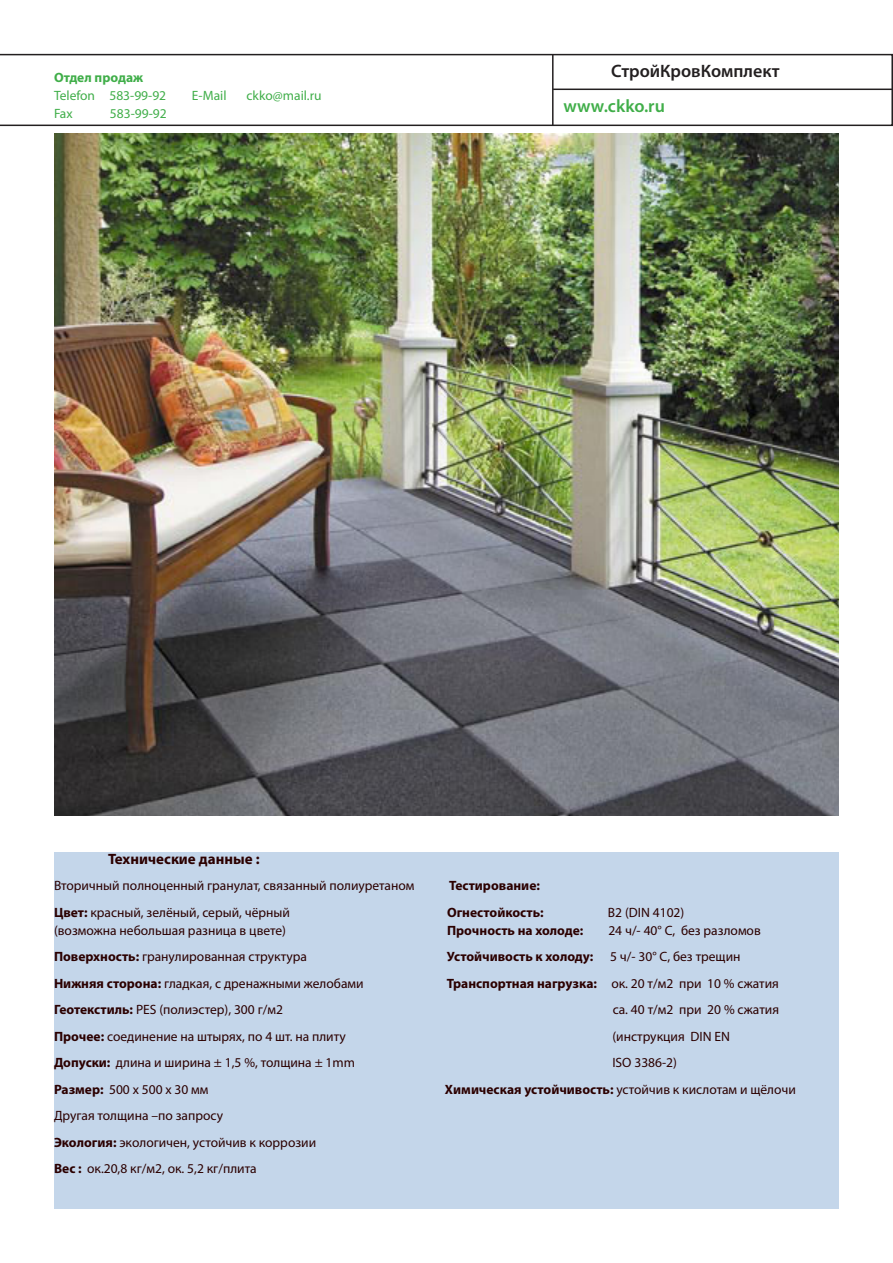
<style>
.page{position:relative;width:893px;height:1263px;background:#fff}
.page>*{position:absolute;margin:0;border:0;box-sizing:border-box;transform-origin:0 0}
.Head{font:600 18px "Myriad Pro";color:#231f20}
.Head-2{font:600 18px "Myriad Pro";letter-spacing:.005em;color:#40ae49}
.Head-3{font:700 15px "Myriad Pro";color:#2b0000}
.Head-4{font:13.5px "Myriad Pro";color:#2b0000}
.Head-5{font:700 13.5px "Myriad Pro";color:#2b0000}
.t1{font:13.5px/18px "Myriad Pro";color:#40ae49}
.s1{font-weight:700}
.s2{font-weight:400}
</style>
<div class="page">
<svg style="left:0;top:54px;width:893px;height:72px"></svg>
<hr style="left:552px;top:55px;width:2px;height:70px;background:#231f20">
<hr style="left:553px;top:89px;width:340px;height:1px;background:#231f20">
<div style="left:54px;top:853px;width:785px;height:356px;background:#c4d6ea"></div>
<img style="left:54px;top:133px;width:785px;height:683px">
<p class="t1" style="left:54px;top:68px;width:114px"><span class="s1">Отдел продаж<br></span>Telefon 583-99-92</p>
<p class="t1" style="left:54px;top:104px;width:20px">Fax</p>
<p class="t1" style="left:110px;top:104px;width:58px">583-99-92</p>
<p class="t1" style="left:192px;top:86px;width:36px">E-Mail</p>
<p class="t1" style="left:247px;top:86px;width:76px">ckko@mail.ru</p>
<p class="Head" style="left:611px;top:60px;width:170px">СтройКровКомплект</p>
<p class="Head-2" style="left:563px;top:95px;width:103px">www.ckko.ru</p>
<p class="Head-3" style="left:108px;top:849px;width:153px">Технические данные :</p>
<p class="Head-4" style="left:54px;top:877px;width:362px">Вторичный полноценный гранулат, связанный полиуретаном</p>
<p class="Head-5" style="left:449px;top:877px;width:92px">Тестирование:</p>
<p class="Head-4" style="left:54px;top:904px;width:238px"><span class="s1">Цвет:</span> красный, зелёный, серый, чёрный</p>
<p class="Head-5" style="left:447px;top:903px;width:98px">Огнестойкость:</p>
<p class="Head-4" style="left:608px;top:904px;width:78px">B2 (DIN 4102)</p>
<p class="Head-4" style="left:54px;top:922px;width:233px">(возможна небольшая разница в цвете)</p>
<p class="Head-5" style="left:447px;top:921px;width:138px">Прочность на холоде:</p>
<p class="Head-4" style="left:608px;top:922px;width:154px">24 ч/- 40° C, без разломов</p>
<p class="Head-4" style="left:54px;top:948px;width:255px"><span class="s1">Поверхность:</span> гранулированная структура</p>
<p class="Head-5" style="left:447px;top:948px;width:148px">Устойчивость к холоду:</p>
<p class="Head-4" style="left:610px;top:948px;width:132px">5 ч/- 30° C, без трещин</p>
<p class="Head-4" style="left:54px;top:975px;width:311px"><span class="s1">Нижняя сторона:</span> гладкая, с дренажными желобами</p>
<p class="Head-5" style="left:447px;top:974px;width:334px">Транспортная нагрузка: <span class="s2">ок. 20 т/м2 при 10 % сжатия</span></p>
<p class="Head-4" style="left:54px;top:1001px;width:231px"><span class="s1">Геотекстиль:</span> PES (полиэстер), 300 г/м2</p>
<p class="Head-4" style="left:613px;top:1001px;width:168px">ca. 40 т/м2 при 20 % сжатия</p>
<p class="Head-4" style="left:54px;top:1028px;width:293px"><span class="s1">Прочее:</span> соединение на штырях, по 4 шт. на плиту</p>
<p class="Head-4" style="left:612px;top:1028px;width:119px">(инструкция DIN EN</p>
<p class="Head-4" style="left:54px;top:1054px;width:303px"><span class="s1">Допуски:</span> длина и ширина ± 1,5 %, толщина ± 1mm</p>
<p class="Head-4" style="left:612px;top:1054px;width:66px">ISO 3386-2)</p>
<p class="Head-4" style="left:54px;top:1081px;width:156px"><span class="s1">Размер:</span> 500 x 500 x 30 мм</p>
<p class="Head-4" style="left:445px;top:1081px;width:352px"><span class="s1">Химическая устойчивость:</span> устойчив к кислотам и щёлочи</p>
<p class="Head-4" style="left:54px;top:1107px;width:171px">Другая толщина –по запросу</p>
<p class="Head-4" style="left:54px;top:1134px;width:264px"><span class="s1">Экология:</span> экологичен, устойчив к коррозии</p>
<p class="Head-4" style="left:54px;top:1160px;width:204px"><span class="s1">Вес :</span> ок.20,8 кг/м2, ок. 5,2 кг/плита</p>
</div>
